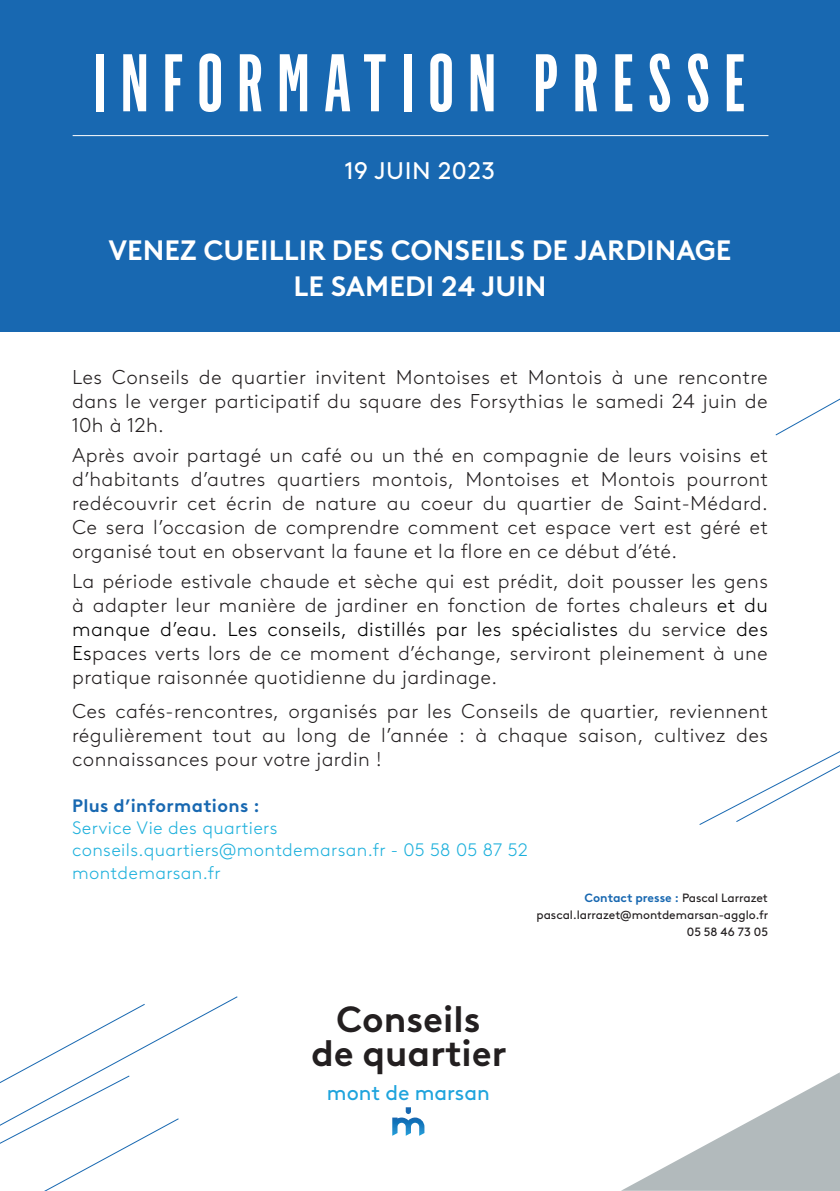
<style>
.page{position:relative;width:840px;height:1191px;background:#fff}
.page>*{position:absolute;margin:0;border:0;box-sizing:border-box;transform-origin:0 0}
.t1{font:600 ultra-condensed 80px "Flama";letter-spacing:.185em;color:#fff}
.t2{font:700 36.4px/34px "Brown LL";color:#231f20;text-align:center}
.t3{font:700 28px "Brown LL";color:#fff}
.t4{font:24px "Brown LL";letter-spacing:.02em;color:#fff}
.t5{font:21px "Brown LL";color:#1fa4dd}
.t6{font:300 20px/24px "Brown LL";letter-spacing:.02em;color:#231f20;text-align:justify}
.t7{font:300 18px "Brown LL";letter-spacing:.02em;color:#1db0dc}
.t8{font:700 18px "Brown LL";letter-spacing:.02em;color:#1868b1}
.t9{font:12px "Brown LL";color:#231f20}
.t10{font:700 12px "Brown LL";color:#1868b1}
.s1{color:#000001}
.s2{font-weight:400;color:#231f20}
</style>
<div class="page">
<div style="left:0;top:0;width:839px;height:332px;background:#1868b1"></div>
<hr style="left:73px;top:135px;width:695px;height:1px;background:#fff">
<svg style="left:621px;top:1073px;width:218px;height:118px"></svg>
<svg style="left:699px;top:751px;width:140px;height:74px"></svg>
<svg style="left:775px;top:399px;width:64px;height:37px"></svg>
<svg style="left:0;top:996px;width:238px;height:195px"></svg>
<svg style="left:392px;top:1107px;width:32px;height:28px"></svg>
<p class="t1" style="left:94px;top:34px;width:652px">INFORMATION PRESSE</p>
<p class="t4" style="left:345px;top:153px;width:151px">19 JUIN 2023</p>
<p class="t3" style="left:108px;top:228px;width:624px">VENEZ CUEILLIR DES CONSEILS DE JARDINAGE</p>
<p class="t3" style="left:293px;top:264px;width:254px">LE SAMEDI 24 JUIN</p>
<p class="t6" style="left:72px;top:364px;width:696px">Les Conseils de quartier invitent Montoises et Montois à une rencontre dans le verger participatif du square des Forsythias le samedi 24 juin de 10h à 12h.</p>
<p class="t6" style="left:72px;top:442px;width:697px">Après avoir partagé un café ou un thé en compagnie de leurs voisins et d’habitants d’autres quartiers montois, Montoises et Montois pourront redécouvrir cet écrin de nature au coeur du quartier de Saint-Médard.<br>Ce sera l’occasion de comprendre comment cet espace vert est géré et organisé tout en observant la faune et la flore en ce début d’été.</p>
<p class="t6" style="left:72px;top:568px;width:697px">La période estivale chaude et sèche qui est prédit, doit pousser les gens à adapter leur manière de jardiner en fonction de fortes chaleurs <span class="s1">et du manque d’eau. Les conseils, distillés par les spécialistes</span> du servic<span class="s1">e des Es</span>paces verts lors de ce moment d’échange, serviront pleinement à une pratique raisonnée quotidienne du jardinage.</p>
<p class="t6" style="left:72px;top:698px;width:697px">Ces cafés-rencontres, organisés par les Conseils de quartier, reviennent régulièrement tout au long de l’année : à chaque saison, cultivez des connaissances pour votre jardin !</p>
<p class="t8" style="left:72px;top:792px;width:189px">Plus d’informations :</p>
<p class="t7" style="left:72px;top:815px;width:207px">Service Vie des quartiers</p>
<p class="t7" style="left:72px;top:837px;width:457px">conseils.quartiers@montdemarsan.fr - 05 58 05 87 52</p>
<p class="t7" style="left:72px;top:859px;width:150px">montdemarsan.fr</p>
<p class="t2" style="left:311px;top:999px;width:197px">Conseils de quartier</p>
<p class="t5" style="left:327px;top:1076px;width:164px">mont de marsan</p>
<p class="t10" style="left:584px;top:888px;width:185px">Contact presse : <span class="s2">Pascal Larrazet</span></p>
<p class="t9" style="left:536px;top:905px;width:233px">pascal.larrazet@montdemarsan-agglo.fr</p>
<p class="t9" style="left:686px;top:922px;width:82px">05 58 46 73 05</p>
</div>
